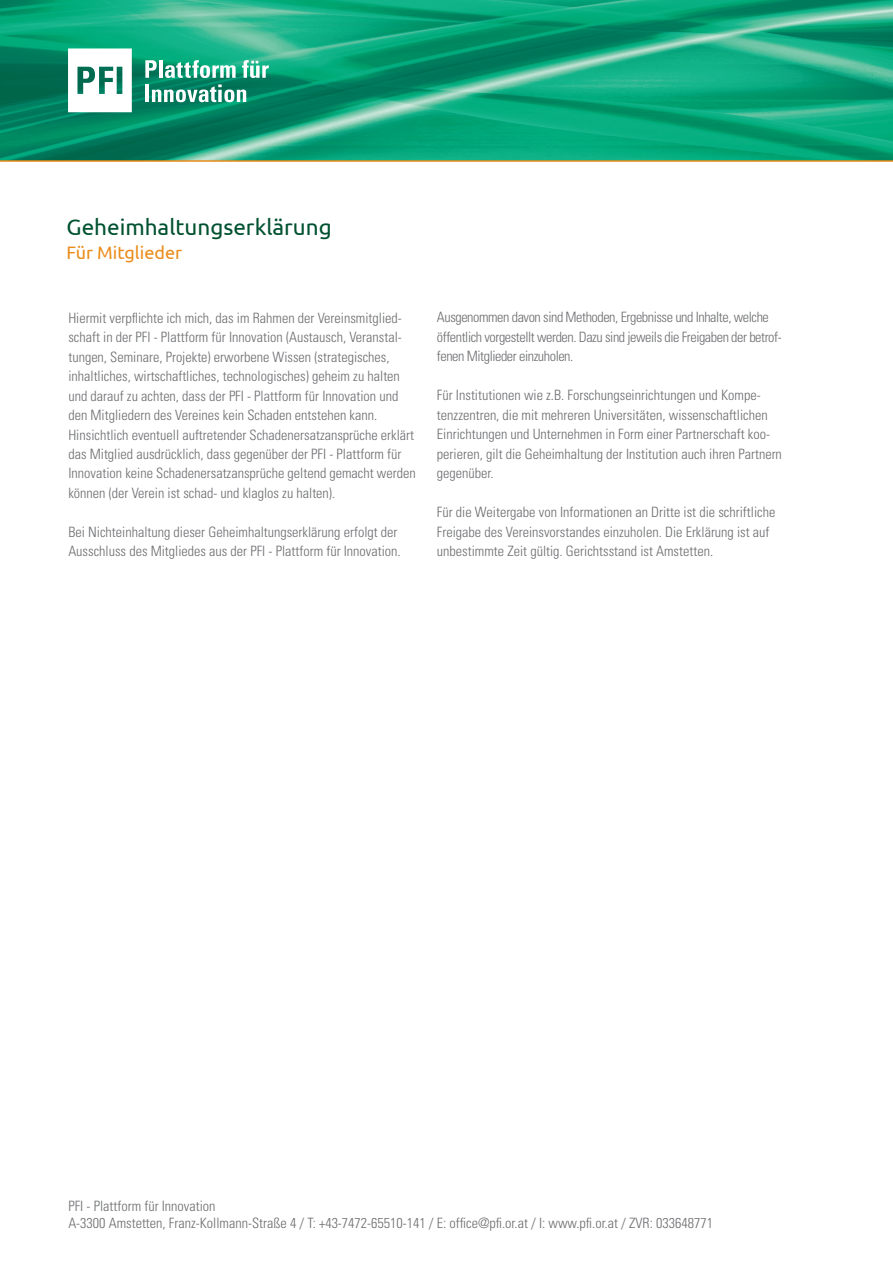
<style>
.page{position:relative;width:893px;height:1263px;background:#fff}
.page>*{position:absolute;margin:0;border:0;box-sizing:border-box;transform-origin:0 0}
.t1{font:22.5px "Ubuntu";color:#005130}
.t2{font:18px "Ubuntu";color:#eb8c1b}
.t3{font:300 condensed 14.25px/19.5px "Univers LT Std";color:#6c6d70}
.t4{font:300 condensed 14.25px/19.5px "Univers LT Std";letter-spacing:-.03em;color:#6c6d70}
</style>
<div class="page">
<img style="left:0;top:0;width:893px;height:160px">
<hr style="left:0;top:160px;width:893px;height:2px;background:#eb8c1b">
<svg style="left:145px;top:60px;width:12px;height:18px"></svg>
<hr style="left:159px;top:60px;width:3px;height:18px;background:#fff">
<svg style="left:165px;top:60px;width:71px;height:18px"></svg>
<svg style="left:242px;top:60px;width:27px;height:18px"></svg>
<hr style="left:145px;top:85px;width:4px;height:17px;background:#fff">
<svg style="left:152px;top:85px;width:94px;height:17px"></svg>
<svg style="left:68px;top:48px;width:64px;height:64px"></svg>
<h1 class="t1" style="left:67px;top:213px;width:267px">Geheimhaltungserklärung</h1>
<p class="t2" style="left:67px;top:241px;width:117px">Für Mitglieder</p>
<p class="t3" style="left:68px;top:308px;width:349px">Hiermit verpflichte ich mich, das im Rahmen der Vereinsmitglied&shy;schaft in der PFI - Plattform für Innovation (Austausch, Veranstal&shy;tungen, Seminare, Projekte) erworbene Wissen (strategisches, inhaltliches, wirtschaftliches, technologisches) geheim zu halten und darauf zu achten, dass der PFI - Plattform für Innovation und den Mitgliedern des Vereines kein Schaden entstehen kann.<br>Hinsichtlich eventuell auftretender Schadenersatzansprüche erklärt das Mitglied ausdrücklich, dass gegenüber der PFI - Plattform für Innovation keine Schadenersatzansprüche geltend gemacht werden können (der Verein ist schad- und klaglos zu halten).</p>
<p class="t3" style="left:68px;top:522px;width:334px">Bei Nichteinhaltung dieser Geheimhaltungserklärung erfolgt der<br>Ausschluss des Mitgliedes aus der PFI - Plattform für Innovation.</p>
<p class="t4" style="left:437px;top:308px;width:346px">Ausgenommen davon sind Methoden, Ergebnisse und Inhalte, welche öffentlich vorgestellt werden. Dazu sind jeweils die Freigaben der betrof&shy;fenen Mitglieder einzuholen.</p>
<p class="t3" style="left:437px;top:386px;width:346px">Für Institutionen wie z.B. Forschungseinrichtungen und Kompe&shy;tenzzentren, die mit mehreren Universitäten, wissenschaftlichen Einrichtungen und Unternehmen in Form einer Partnerschaft koo&shy;perieren, gilt die Geheimhaltung der Institution auch ihren Partnern gegenüber.</p>
<p class="t3" style="left:437px;top:503px;width:340px">Für die Weitergabe von Informationen an Dritte ist die schriftliche<br>Freigabe des Vereinsvorstandes einzuholen. Die Erklärung ist auf unbestimmte Zeit gültig. Gerichtsstand ist Amstetten.</p>
<p class="t3" style="left:68px;top:1198px;width:646px;line-height:16.5px">PFI - Plattform für Innovation<br>A-3300 Amstetten, Franz-Kollmann-Straße 4 / T: +43-7472-65510-141 / E: office@pfi.or.at / I: www.pfi.or.at / ZVR: 033648771</p>
</div>
